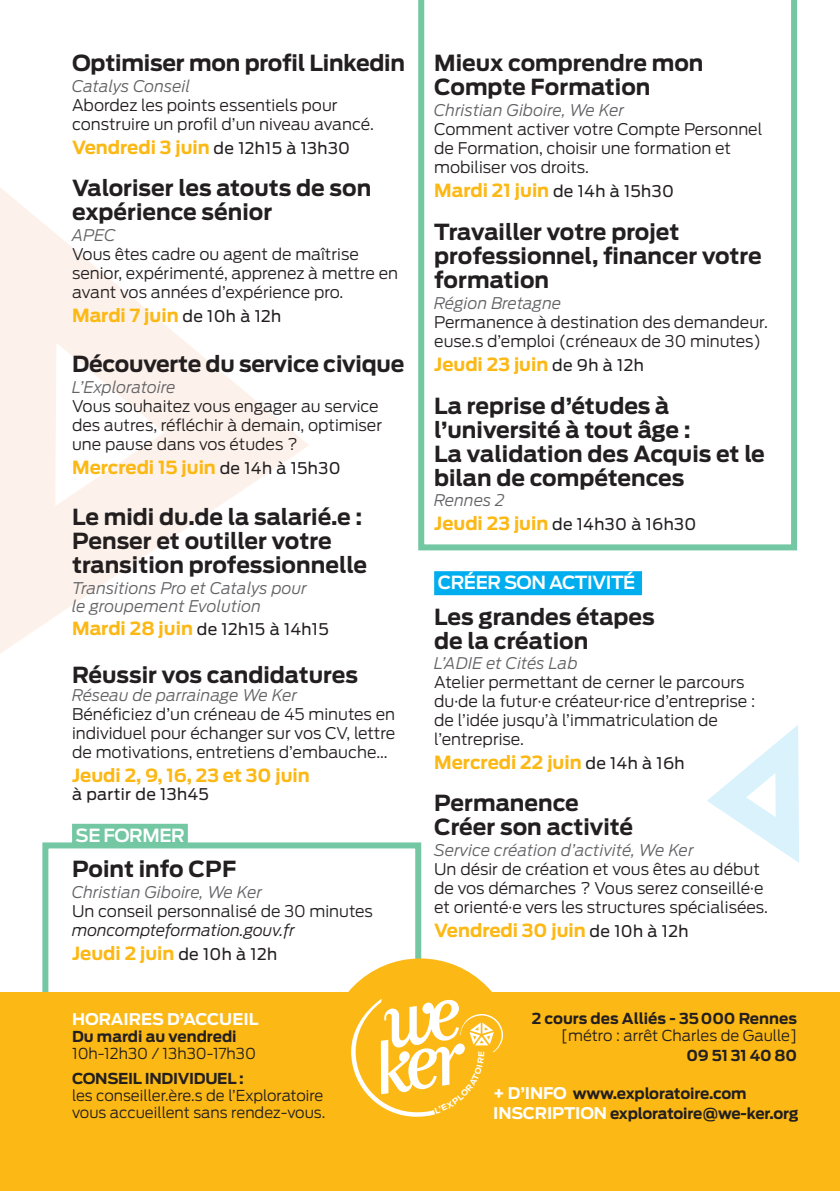
<style>
.page{position:relative;width:840px;height:1191px;background:#fff}
.page>*{position:absolute;margin:0;border:0;box-sizing:border-box;transform-origin:0 0}
.NOMS_EVENEMENTS{font:700 22px/24px "Antenna";color:#231f20}
.HEURE{font:700 22px "Antenna";color:#231f20}
.JOUR{font:700 18px "Antenna";color:#fcb814}
.sous_categorie{font:600 18px "Ford Antenna";letter-spacing:-.025em;color:#fff}
.PITCH{font:300 16px/19px "Ford Antenna";color:#231f20}
.INTERVENANTS{font:italic 300 16px/18px "Ford Antenna";letter-spacing:.01em;color:#636366}
.JOUR-2{font:16px "Antenna";letter-spacing:.02em;color:#231f20}
.PITCH-2{font:italic 300 16px "Ford Antenna";color:#231f20}
.t1{font:700 16px "Antenna";color:#fff}
.HEURE-2{font:16px "Antenna";letter-spacing:.02em;color:#231f20}
.t2{font:300 15px/17px "Antenna";color:#231f20}
.t3{font:700 15px/20px "Antenna";letter-spacing:-.01em;color:#231f20}
.s1{font-weight:400;font-size:16px;color:#231f20}
.s2{font-weight:700;font-size:18px;color:#fcb814}
.s3{font-weight:700}
.s4{font-size:16px;color:#fff}
</style>
<div class="page">
<svg style="left:0;top:187px;width:309px;height:467px"></svg>
<svg style="left:707px;top:725px;width:91px;height:137px"></svg>
<div style="left:42px;top:842px;width:379px;height:200px;border:6px solid #73c7a2"></div>
<svg style="left:418px;top:0;width:378px;height:550px"></svg>
<div style="left:0;top:992px;width:839px;height:199px;background:#fcb814"></div>
<div style="left:326px;top:958px;width:187px;height:187px;background:#fcb814;border-radius:50%"></div>
<div style="left:72px;top:823px;width:116px;height:24px;background:#73c7a2"></div>
<div style="left:434px;top:571px;width:207px;height:24px;background:#00aeef"></div>
<svg style="left:351px;top:998px;width:151px;height:118px"></svg>
<p class="NOMS_EVENEMENTS" style="left:72px;top:52px;width:334px">Optimiser mon profil Linkedin</p>
<p class="INTERVENANTS" style="left:72px;top:76px;width:120px">Catalys Conseil</p>
<p class="PITCH" style="left:72px;top:94px;width:303px">Abordez les points essentiels pour construire un profil d’un niveau avancé.</p>
<p class="JOUR" style="left:72px;top:137px;width:279px">Vendredi 3 juin <span class="s1">de 12h15 à 13h30</span></p>
<p class="NOMS_EVENEMENTS" style="left:72px;top:176px;width:300px">Valoriser les atouts de son expérience sénior</p>
<p class="INTERVENANTS" style="left:72px;top:224px;width:45px">APEC</p>
<p class="PITCH" style="left:72px;top:243px;width:327px">Vous êtes cadre ou agent de maîtrise senior, expérimenté, apprenez à mettre en avant vos années d’expérience pro.</p>
<p class="JOUR" style="left:72px;top:304px;width:211px">Mardi 7 juin <span class="s1">de 10h à 12h</span></p>
<p class="NOMS_EVENEMENTS" style="left:72px;top:352px;width:333px">Découverte du service civique</p>
<p class="INTERVENANTS" style="left:72px;top:376px;width:105px">L’Exploratoire</p>
<p class="PITCH" style="left:72px;top:395px;width:311px">Vous souhaitez vous engager au service des autres, réfléchir à demain, optimiser une pause dans vos études ?</p>
<p class="JOUR" style="left:72px;top:457px;width:270px">Mercredi 15 juin <span class="s1">de 14h à 15h30</span></p>
<p class="NOMS_EVENEMENTS" style="left:72px;top:505px;width:296px">Le midi du.de la salarié.e :<br>Penser et outiller votre transition professionnelle</p>
<p class="INTERVENANTS" style="left:72px;top:577px;width:236px">Transitions Pro et Catalys pour le groupement Evolution</p>
<p class="JOUR-2" style="left:72px;top:620px;width:258px"><span class="s2">Mardi 28 juin</span> de 12h15 à 14h15</p>
<p class="HEURE" style="left:72px;top:662px;width:287px">Réussir vos candidatures</p>
<p class="INTERVENANTS" style="left:72px;top:684px;width:226px">Réseau de parrainage We Ker</p>
<p class="PITCH" style="left:72px;top:703px;width:324px;text-align:justify">Bénéficiez d’un créneau de 45 minutes en individuel pour échanger sur vos CV, lettre de motivations, entretiens d’embauche...</p>
<p class="JOUR" style="left:72px;top:765px;width:239px">Jeudi 2, 9, 16, 23 et 30 juin</p>
<p class="HEURE-2" style="left:72px;top:784px;width:138px">à partir de 13h45</p>
<p class="sous_categorie" style="left:76px;top:819px;width:111px">SE FORMER</p>
<p class="NOMS_EVENEMENTS" style="left:72px;top:857px;width:166px">Point info CPF</p>
<p class="INTERVENANTS" style="left:72px;top:881px;width:191px">Christian Giboire, We Ker</p>
<p class="PITCH" style="left:72px;top:899px;width:302px">Un conseil personnalisé de 30 minutes</p>
<p class="PITCH-2" style="left:72px;top:916px;width:224px">moncompteformation.gouv.fr</p>
<p class="JOUR" style="left:72px;top:942px;width:206px">Jeudi 2 juin <span class="s1">de 10h à 12h</span></p>
<p class="t1" style="left:72px;top:1009px;width:188px">HORAIRES D’ACCUEIL</p>
<p class="t2" style="left:72px;top:1028px;width:185px"><span class="s3">Du mardi au vendredi<br></span>10h-12h30 / 13h30-17h30</p>
<p class="t2" style="left:72px;top:1070px;width:254px"><span class="s3">CONSEIL INDIVIDUEL :<br></span>les conseiller.ère.s de l’Exploratoire vous accueillent sans rendez-vous.</p>
<p class="NOMS_EVENEMENTS" style="left:434px;top:52px;width:271px">Mieux comprendre mon<br>Compte Formation</p>
<p class="INTERVENANTS" style="left:434px;top:100px;width:191px">Christian Giboire, We Ker</p>
<p class="PITCH" style="left:434px;top:118px;width:329px">Comment activer votre Compte Personnel de Formation, choisir une formation et mobiliser vos droits.</p>
<p class="JOUR" style="left:434px;top:180px;width:241px">Mardi 21 juin <span class="s1">de 14h à 15h30</span></p>
<p class="NOMS_EVENEMENTS" style="left:434px;top:220px;width:329px">Travailler votre projet professionnel, financer votre formation</p>
<p class="INTERVENANTS" style="left:434px;top:292px;width:129px">Région Bretagne</p>
<p class="PITCH" style="left:434px;top:311px;width:335px">Permanence à destination des demandeur. euse.s d’emploi (créneaux de 30 minutes)</p>
<p class="JOUR" style="left:434px;top:353px;width:211px">Jeudi 23 juin <span class="s1">de 9h à 12h</span></p>
<p class="NOMS_EVENEMENTS" style="left:434px;top:394px;width:332px">La reprise d’études à l’université à tout âge :<br>La validation des Acquis et le bilan de compétences</p>
<p class="INTERVENANTS" style="left:434px;top:490px;width:72px">Rennes 2</p>
<p class="JOUR-2" style="left:434px;top:515px;width:263px"><span class="s2">Jeudi 23 juin</span> de 14h30 à 16h30</p>
<p class="sous_categorie" style="left:437px;top:566px;width:199px">CRÉER SON ACTIVITÉ</p>
<p class="NOMS_EVENEMENTS" style="left:434px;top:604px;width:222px">Les grandes étapes de la création</p>
<p class="INTERVENANTS" style="left:434px;top:652px;width:145px">L’ADIE et Cités Lab</p>
<p class="PITCH" style="left:434px;top:671px;width:322px">Atelier permettant de cerner le parcours du·de la futur·e créateur·rice d’entreprise : de l’idée jusqu’à l’immatriculation de l’entreprise.</p>
<p class="JOUR" style="left:434px;top:752px;width:252px">Mercredi 22 juin <span class="s1">de 14h à 16h</span></p>
<p class="NOMS_EVENEMENTS" style="left:434px;top:791px;width:200px">Permanence<br>Créer son activité</p>
<p class="INTERVENANTS" style="left:434px;top:839px;width:261px">Service création d’activité, We Ker</p>
<p class="PITCH" style="left:434px;top:857px;width:335px">Un désir de création et vous êtes au début de vos démarches ? Vous serez conseillé·e et orienté·e vers les structures spécialisées.</p>
<p class="JOUR" style="left:434px;top:919px;width:256px">Vendredi 30 juin <span class="s1">de 10h à 12h</span></p>
<p class="t2" style="left:531px;top:1010px;width:267px;text-align:right"><span class="s3">2 cours des Alliés - 35000 Rennes </span>[métro : arrêt Charles de Gaulle]</p>
<p class="t3" style="left:686px;top:1046px;width:112px">09 51 31 40 80</p>
<p class="t3" style="left:493px;top:1083px;width:307px"><span class="s4">+ D’INFO</span> www.exploratoire.com<br><span class="s4">INSCRIPTION</span> exploratoire@we-ker.org</p>
</div>
